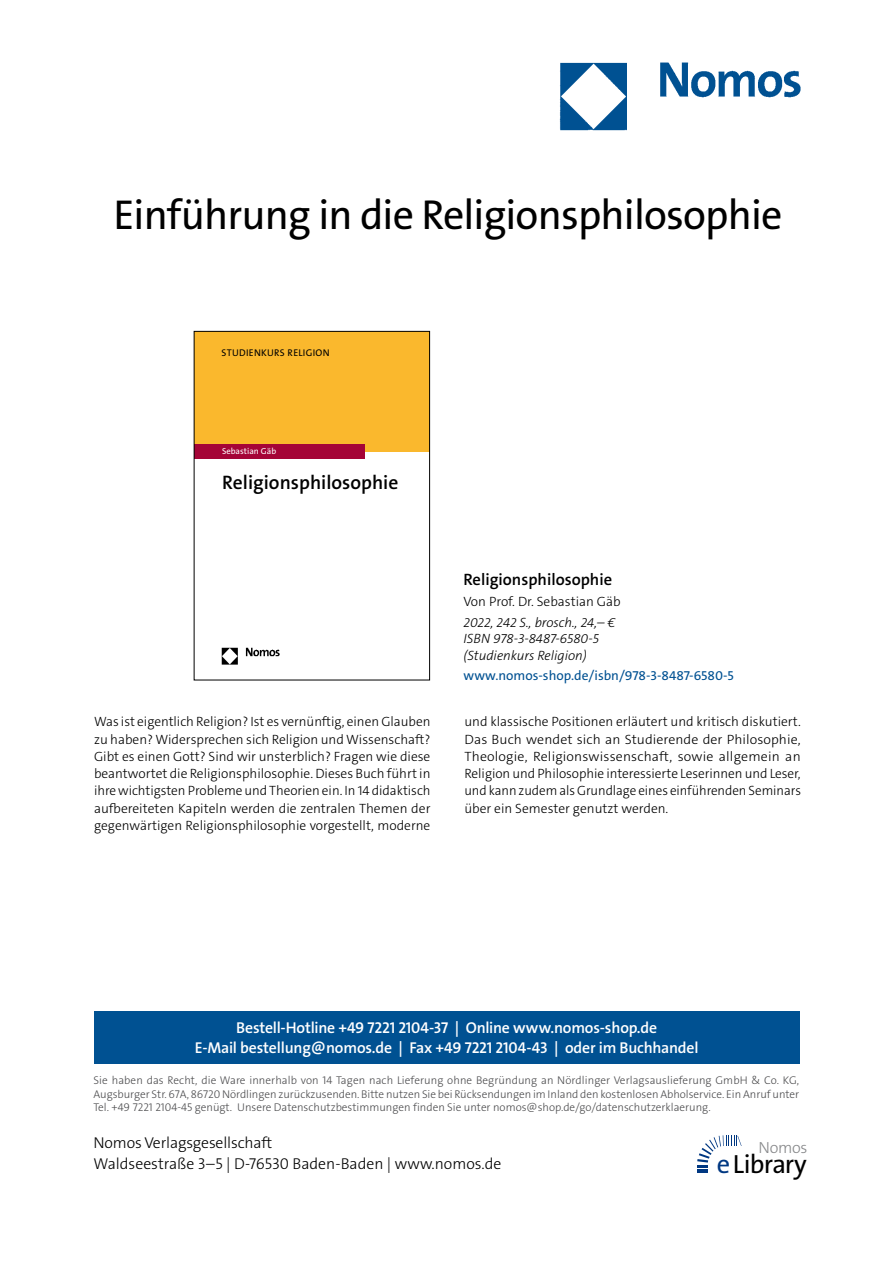
<style>
.page{position:relative;width:893px;height:1263px;background:#fff}
.page>*{position:absolute;margin:0;border:0;box-sizing:border-box;transform-origin:0 0}
.t1{font:42px "The Sans Os F";letter-spacing:-.02em;color:#000}
.t2{font:26.4px "The Sans Os F";letter-spacing:-.03em;color:#000}
.t3{font:600 19.5px "The Sans Os F";color:#000}
.t4{font:600 16.5px "The Sans C5";color:#000}
.t5{font:300 16.2px "The Sans Os F";letter-spacing:-.02em;color:#87888a}
.t6{font:600 15.75px/21px "The Sans Os F";letter-spacing:-.01em;color:#fff;text-align:center}
.t7{font:300 15.75px/21px "The Sans Os F";color:#000}
.t8{font:300 13.5px/17.2px "The Sans C5";color:#000;text-align:justify}
.t9{font:italic 300 13.5px/16.5px "The Sans C5";color:#000}
.t10{font:13.5px "The Sans C5";color:#005192}
.t11{font:300 11.25px/13.5px "The Sans Os F";color:#4b4b4d;text-align:justify}
.t12{font:9.75px "The Sans Os F";letter-spacing:.03em;color:#000}
.t13{font:8.7px "The Sans Os F";color:#fff}
.s1{color:#003882}
</style>
<div class="page">
<img style="left:559px;top:62px;width:242px;height:69px">
<div style="left:94px;top:1011px;width:705px;height:52px;background:#005192"></div>
<svg style="left:697px;top:1135px;width:45px;height:38px"></svg>
<div style="left:194px;top:331px;width:236px;height:120px;background:#fab82d"></div>
<div style="left:194px;top:444px;width:171px;height:14px;background:#a50437"></div>
<img style="left:221px;top:647px;width:58px;height:17px">
<div style="left:194px;top:331px;width:236px;height:349px;border:1px solid #000"></div>
<h1 class="t1" style="left:113px;top:199px;width:671px">Einführung in die Religionsphilosophie</h1>
<p class="t12" style="left:221px;top:348px;width:110px">STUDIENKURS RELIGION</p>
<p class="t13" style="left:222px;top:448px;width:56px">Sebastian Gäb</p>
<h3 class="t3" style="left:222px;top:470px;width:178px">Religionsphilosophie</h3>
<p class="t4" style="left:463px;top:569px;width:150px">Religionsphilosophie</p>
<p class="t8" style="left:463px;top:593px;width:159px">Von Prof. Dr. Sebastian Gäb</p>
<p class="t9" style="left:463px;top:614px;width:153px">2022, 242 S., brosch., 24,– €<br>ISBN 978-3-8487-6580-5 (Studienkurs Religion)</p>
<p class="t10" style="left:463px;top:667px;width:272px">www.nomos-shop.de/isbn/978-3-8487-6580-5</p>
<p class="t8" style="left:94px;top:713px;width:338px">Was ist eigentlich Religion? Ist es vernünftig, einen Glauben zu haben? Widersprechen sich Religion und Wissenschaft?<br>Gibt es einen Gott? Sind wir unsterblich? Fragen wie diese beantwortet die Religionsphilosophie. Dieses Buch führt in ihre wichtigsten Probleme und Theorien ein. In 14 didaktisch aufbereiteten Kapiteln werden die zentralen Themen der gegenwärtigen Religionsphilosophie vorgestellt, moderne</p>
<p class="t8" style="left:464px;top:713px;width:338px">und klassische Positionen erläutert und kritisch diskutiert.<br>Das Buch wendet sich an Studierende der Philosophie, Theologie, Religionswissenschaft, sowie allgemein an Religion und Philosophie interessierte Leserinnen und Leser, und kann zudem als Grundlage eines einführenden Seminars über ein Semester genutzt werden.</p>
<p class="t6" style="left:195px;top:1017px;width:505px">Bestell-Hotline +49 7221 2104-37 | Online www.nomos-shop.de<br>E-Mail bestellung@nomos.de | Fax +49 7221 2104-43 | oder im Buchhandel</p>
<p class="t11" style="left:94px;top:1074px;width:707px">Sie haben das Recht, die Ware innerhalb von 14 Tagen nach Lieferung ohne Begründung an Nördlinger Verlagsauslieferung GmbH &amp; Co. KG, Augsburger Str. 67A, 86720 Nördlingen zurückzusenden. Bitte nutzen Sie bei Rücksendungen im Inland den kostenlosen Abholservice. Ein Anruf unter Tel. +49 7221 2104-45 genügt. Unsere Datenschutzbestimmungen finden Sie unter nomos@shop.de/go/datenschutzerklaerung.</p>
<p class="t7" style="left:94px;top:1133px;width:409px">Nomos Verlagsgesellschaft<br>Waldseestraße 3–5 | D-76530 Baden-Baden | www.nomos.de</p>
<p class="t5" style="left:758px;top:1137px;width:51px">Nomos</p>
<h2 class="t2" style="left:717px;top:1153px;width:91px"><span class="s1">e</span>Library</h2>
</div>
